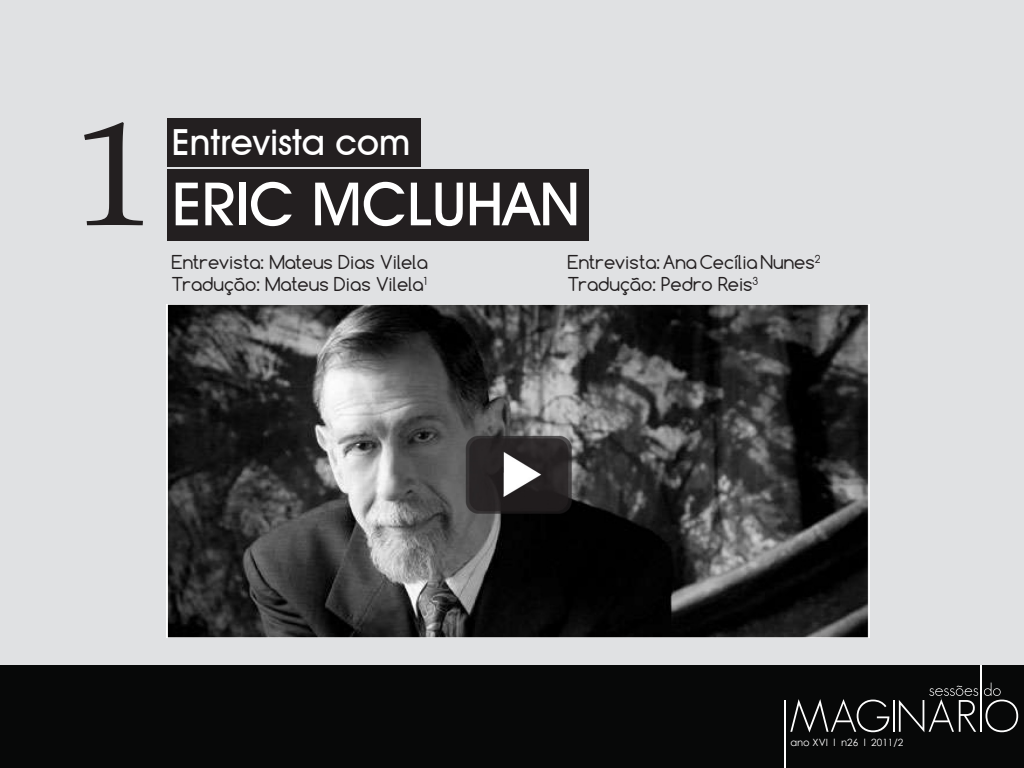
<style>
.page{position:relative;width:1024px;height:768px;background:#fff}
.page>*{position:absolute;margin:0;border:0;box-sizing:border-box;transform-origin:0 0}
.t1{font:250px "Arabic Typesetting";color:#231f20}
.t2{font:700 60px "Decker";color:#fff}
.t3{font:700 36px "Decker";color:#fff}
.t4{font:18px "Comfortaa";color:#231f20}
.t5{font:10px "Century Gothic";color:#fff}
</style>
<div class="page">
<div style="left:0;top:0;width:1024px;height:673px;background:#e0e1e3"></div>
<div style="left:0;top:666px;width:1024px;height:102px;background:#070808"></div>
<hr style="left:784px;top:700px;width:2px;height:68px;background:#fff">
<svg style="left:790px;top:699px;width:99px;height:34px"></svg>
<hr style="left:893px;top:700px;width:2px;height:32px;background:#fff">
<hr style="left:980px;top:665px;width:2px;height:67px;background:#fff">
<svg style="left:899px;top:686px;width:79px;height:46px"></svg>
<svg style="left:984px;top:683px;width:34px;height:49px"></svg>
<div style="left:167px;top:118px;width:253px;height:49px;background:#231f20"></div>
<div style="left:167px;top:169px;width:421px;height:72px;background:#231f20"></div>
<img style="left:167px;top:304px;width:702px;height:334px">
<p class="t1" style="left:72px;top:45px;width:85px">1</p>
<p class="t3" style="left:172px;top:121px;width:240px">Entrevista com</p>
<p class="t2" style="left:172px;top:168px;width:410px">ERIC MCLUHAN</p>
<p class="t4" style="left:171px;top:251px;width:258px">Entrevista: Mateus Dias Vilela</p>
<p class="t4" style="left:567px;top:251px;width:255px">Entrevista: Ana Cecília Nunes<sup>2</sup></p>
<p class="t4" style="left:171px;top:272px;width:257px">Tradução: Mateus Dias Vilela<sup>1</sup></p>
<p class="t4" style="left:567px;top:272px;width:192px">Tradução: Pedro Reis<sup>3</sup></p>
<p class="t5" style="left:790px;top:735px;width:114px">ano XVI l n26 l 2011/2</p>
</div>
